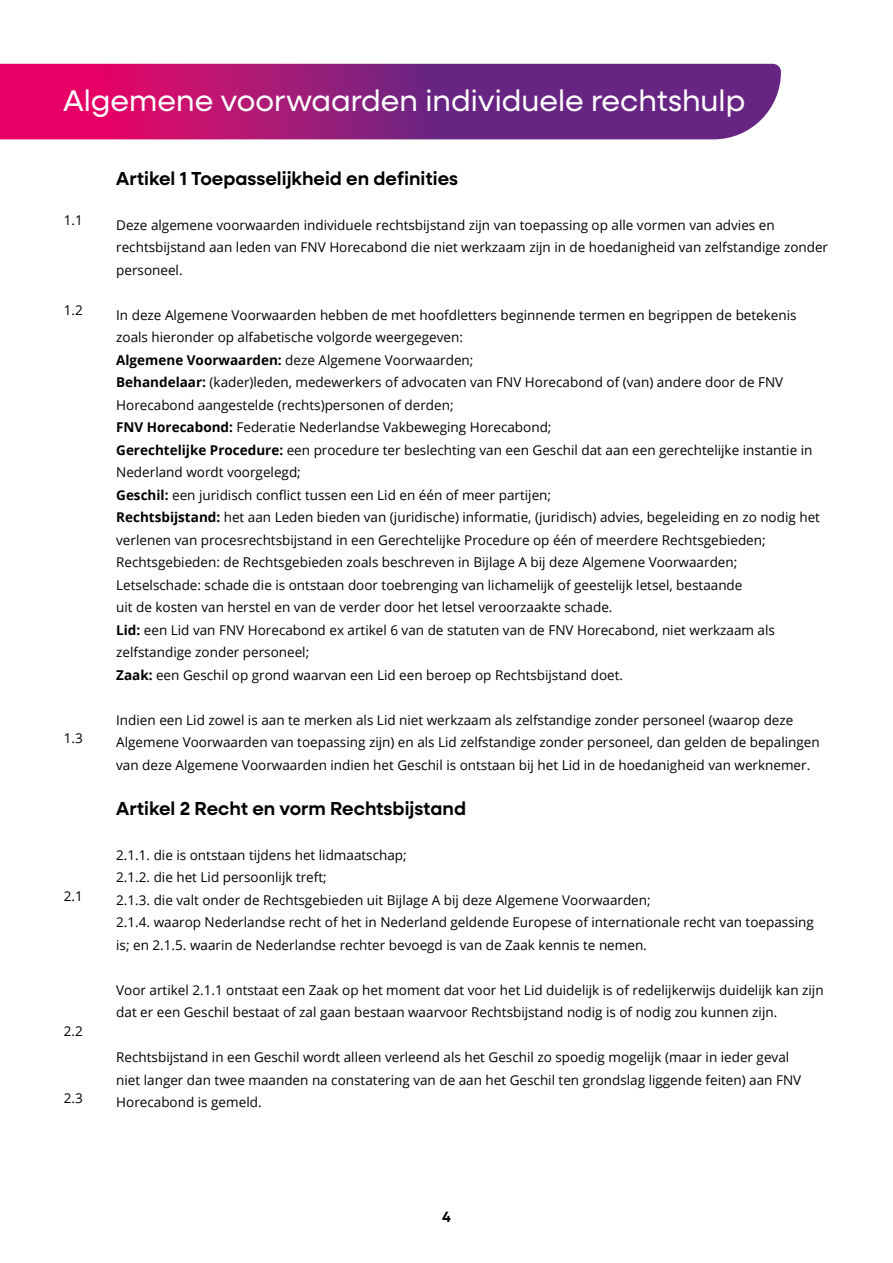
<style>
.page{position:relative;width:893px;height:1263px;background:#fff}
.page>*{position:absolute;margin:0;border:0;box-sizing:border-box;transform-origin:0 0}
.t1{font:30px "Neulis Sans";color:#fff}
.t2{font:600 18.9px "Neulis Sans";color:#000}
.t3{font:600 15px "Neulis Sans";color:#000}
.t4{font:13.5px/22.5px "Open Sans";color:#000}
.s1{font-weight:700}
</style>
<div class="page">
<svg style="left:0;top:64px;width:781px;height:75px;background:#961d7a"></svg>
<h1 class="t1" style="left:63px;top:79px;width:684px">Algemene voorwaarden individuele rechtshulp</h1>
<p class="t4" style="left:64px;top:209px;width:21px">1.1</p>
<p class="t4" style="left:64px;top:299px;width:21px">1.2</p>
<p class="t4" style="left:64px;top:726px;width:21px">1.3</p>
<p class="t4" style="left:64px;top:884px;width:21px">2.1</p>
<p class="t4" style="left:64px;top:1019px;width:21px">2.2</p>
<p class="t4" style="left:64px;top:1086px;width:21px">2.3</p>
<h2 class="t2" style="left:116px;top:164px;width:343px">Artikel 1 Toepasselijkheid en definities</h2>
<p class="t4" style="left:116px;top:213px;width:713px">Deze algemene voorwaarden individuele rechtsbijstand zijn van toepassing op alle vormen van advies en rechtsbijstand aan leden van FNV Horecabond die niet werkzaam zijn in de hoedanigheid van zelfstandige zonder personeel.</p>
<p class="t4" style="left:116px;top:303px;width:705px">In deze Algemene Voorwaarden hebben de met hoofdletters beginnende termen en begrippen de betekenis zoals hieronder op alfabetische volgorde weergegeven:<br><span class="s1">Algemene Voorwaarden:</span> deze Algemene Voorwaarden;<br><span class="s1">Behandelaar:</span> (kader)leden, medewerkers of advocaten van FNV Horecabond of (van) andere door de FNV Horecabond aangestelde (rechts)personen of derden;<br><span class="s1">FNV Horecabond:</span> Federatie Nederlandse Vakbeweging Horecabond;<br><span class="s1">Gerechtelijke Procedure:</span> een procedure ter beslechting van een Geschil dat aan een gerechtelijke instantie in Nederland wordt voorgelegd;<br><span class="s1">Geschil:</span> een juridisch conflict tussen een Lid en één of meer partijen;<br><span class="s1">Rechtsbijstand:</span> het aan Leden bieden van (juridische) informatie, (juridisch) advies, begeleiding en zo nodig het verlenen van procesrechtsbijstand in een Gerechtelijke Procedure op één of meerdere Rechtsgebieden; Rechtsgebieden: de Rechtsgebieden zoals beschreven in Bijlage A bij deze Algemene Voorwaarden; Letselschade: schade die is ontstaan door toebrenging van lichamelijk of geestelijk letsel, bestaande<br>uit de kosten van herstel en van de verder door het letsel veroorzaakte schade.<br><span class="s1">Lid:</span> een Lid van FNV Horecabond ex artikel 6 van de statuten van de FNV Horecabond, niet werkzaam als zelfstandige zonder personeel;<br><span class="s1">Zaak:</span> een Geschil op grond waarvan een Lid een beroep op Rechtsbijstand doet.</p>
<p class="t4" style="left:116px;top:708px;width:705px">Indien een Lid zowel is aan te merken als Lid niet werkzaam als zelfstandige zonder personeel (waarop deze<br>Algemene Voorwaarden van toepassing zijn) en als Lid zelfstandige zonder personeel, dan gelden de bepalingen van deze Algemene Voorwaarden indien het Geschil is ontstaan bij het Lid in de hoedanigheid van werknemer.</p>
<h2 class="t2" style="left:116px;top:794px;width:351px">Artikel 2 Recht en vorm Rechtsbijstand</h2>
<p class="t4" style="left:116px;top:843px;width:699px">2.1.1. die is ontstaan tijdens het lidmaatschap;<br>2.1.2. die het Lid persoonlijk treft;<br>2.1.3. die valt onder de Rechtsgebieden uit Bijlage A bij deze Algemene Voorwaarden;<br>2.1.4. waarop Nederlandse recht of het in Nederland geldende Europese of internationale recht van toepassing is; en 2.1.5. waarin de Nederlandse rechter bevoegd is van de Zaak kennis te nemen.</p>
<p class="t4" style="left:116px;top:978px;width:709px">Voor artikel 2.1.1 ontstaat een Zaak op het moment dat voor het Lid duidelijk is of redelijkerwijs duidelijk kan zijn dat er een Geschil bestaat of zal gaan bestaan waarvoor Rechtsbijstand nodig is of nodig zou kunnen zijn.</p>
<p class="t4" style="left:116px;top:1046px;width:686px">Rechtsbijstand in een Geschil wordt alleen verleend als het Geschil zo spoedig mogelijk (maar in ieder geval niet langer dan twee maanden na constatering van de aan het Geschil ten grondslag liggende feiten) aan FNV<br>Horecabond is gemeld.</p>
<p class="t3" style="left:442px;top:1205px;width:10px">4</p>
</div>
